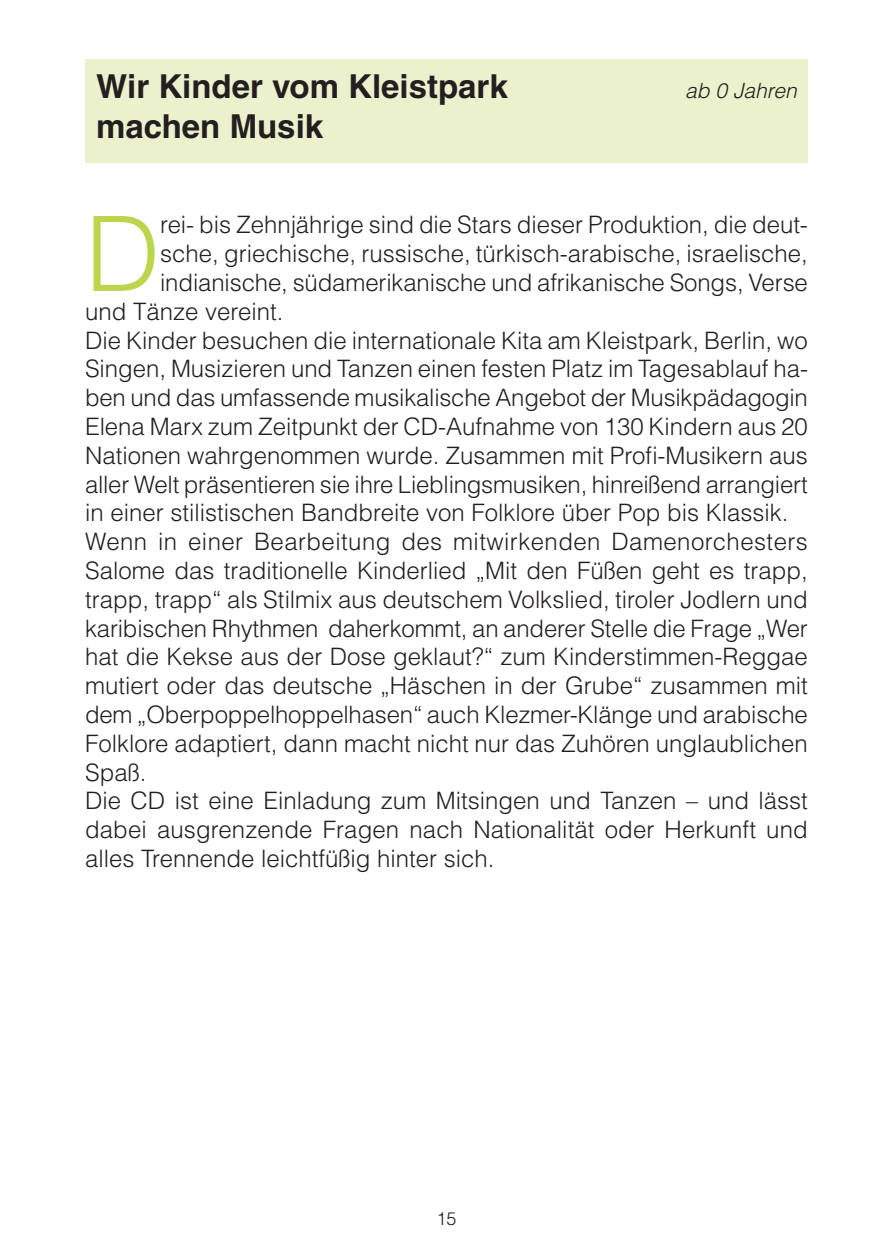
<style>
.page{position:relative;width:893px;height:1259px;background:#fff}
.page>*{position:absolute;margin:0;border:0;box-sizing:border-box;transform-origin:0 0}
.t1{font:300 104.1px "Helvetica";color:#bbd64d}
.t2{font:700 33px "Helvetica";color:#231f20}
.t3{font:300 24px "Helvetica";color:#231f20}
.t4{font:300 24px "Helvetica";letter-spacing:.02em;color:#231f20}
.t5{font:italic 300 21px "Helvetica";color:#231f20}
.t6{font:300 18px "Helvetica";color:#231f20}
</style>
<div class="page">
<div style="left:85px;top:60px;width:723px;height:103px;background:#eaf1cc"></div>
<h2 class="t2" style="left:96px;top:75px;width:413px">Wir Kinder vom Kleistpark</h2>
<p class="t5" style="left:685px;top:83px;width:113px">ab 0 Jahren</p>
<h2 class="t2" style="left:96px;top:114px;width:229px">machen Musik</h2>
<h1 class="t1" style="left:85px;top:216px;width:77px">D</h1>
<p class="t3" style="left:160px;top:216px;width:649px">rei- bis Zehnjährige sind die Stars dieser Produktion, die deut-</p>
<p class="t3" style="left:160px;top:245px;width:649px">sche, griechische, russische, türkisch-arabische, israelische,</p>
<p class="t3" style="left:160px;top:274px;width:649px">indianische, südamerikanische und afrikanische Songs, Verse</p>
<p class="t3" style="left:85px;top:302px;width:200px">und Tänze vereint.</p>
<p class="t3" style="left:85px;top:331px;width:724px">Die Kinder besuchen die internationale Kita am Kleistpark, Berlin, wo</p>
<p class="t3" style="left:85px;top:360px;width:724px">Singen, Musizieren und Tanzen einen festen Platz im Tagesablauf ha-</p>
<p class="t3" style="left:85px;top:389px;width:724px">ben und das umfassende musikalische Angebot der Musikpädagogin</p>
<p class="t3" style="left:85px;top:418px;width:724px">Elena Marx zum Zeitpunkt der CD-Aufnahme von 130 Kindern aus 20</p>
<p class="t3" style="left:85px;top:446px;width:724px">Nationen wahrgenommen wurde. Zusammen mit Profi-Musikern aus</p>
<p class="t3" style="left:85px;top:475px;width:724px">aller Welt präsentieren sie ihre Lieblingsmusiken, hinreißend arrangiert</p>
<p class="t3" style="left:85px;top:504px;width:705px">in einer stilistischen Bandbreite von Folklore über Pop bis Klassik.</p>
<p class="t4" style="left:85px;top:533px;width:724px">Wenn in einer Bearbeitung des mitwirkenden Damenorchesters</p>
<p class="t3" style="left:85px;top:562px;width:724px">Salome das traditionelle Kinderlied „Mit den Füßen geht es trapp,</p>
<p class="t3" style="left:85px;top:590px;width:724px">trapp, trapp“ als Stilmix aus deutschem Volkslied, tiroler Jodlern und</p>
<p class="t3" style="left:85px;top:619px;width:724px">karibischen Rhythmen daherkommt, an anderer Stelle die Frage „Wer</p>
<p class="t3" style="left:85px;top:648px;width:724px">hat die Kekse aus der Dose geklaut?“ zum Kinderstimmen-Reggae</p>
<p class="t3" style="left:85px;top:677px;width:724px">mutiert oder das deutsche „Häschen in der Grube“ zusammen mit</p>
<p class="t3" style="left:85px;top:706px;width:724px">dem „Oberpoppelhoppelhasen“ auch Klezmer-Klänge und arabische</p>
<p class="t3" style="left:85px;top:734px;width:724px">Folklore adaptiert, dann macht nicht nur das Zuhören unglaublichen</p>
<p class="t3" style="left:85px;top:763px;width:63px">Spaß.</p>
<p class="t3" style="left:85px;top:792px;width:724px">Die CD ist eine Einladung zum Mitsingen und Tanzen – und lässt</p>
<p class="t3" style="left:85px;top:821px;width:724px">dabei ausgrenzende Fragen nach Nationalität oder Herkunft und</p>
<p class="t3" style="left:85px;top:850px;width:411px">alles Trennende leichtfüßig hinter sich.</p>
<p class="t6" style="left:436px;top:1211px;width:22px">15</p>
</div>
